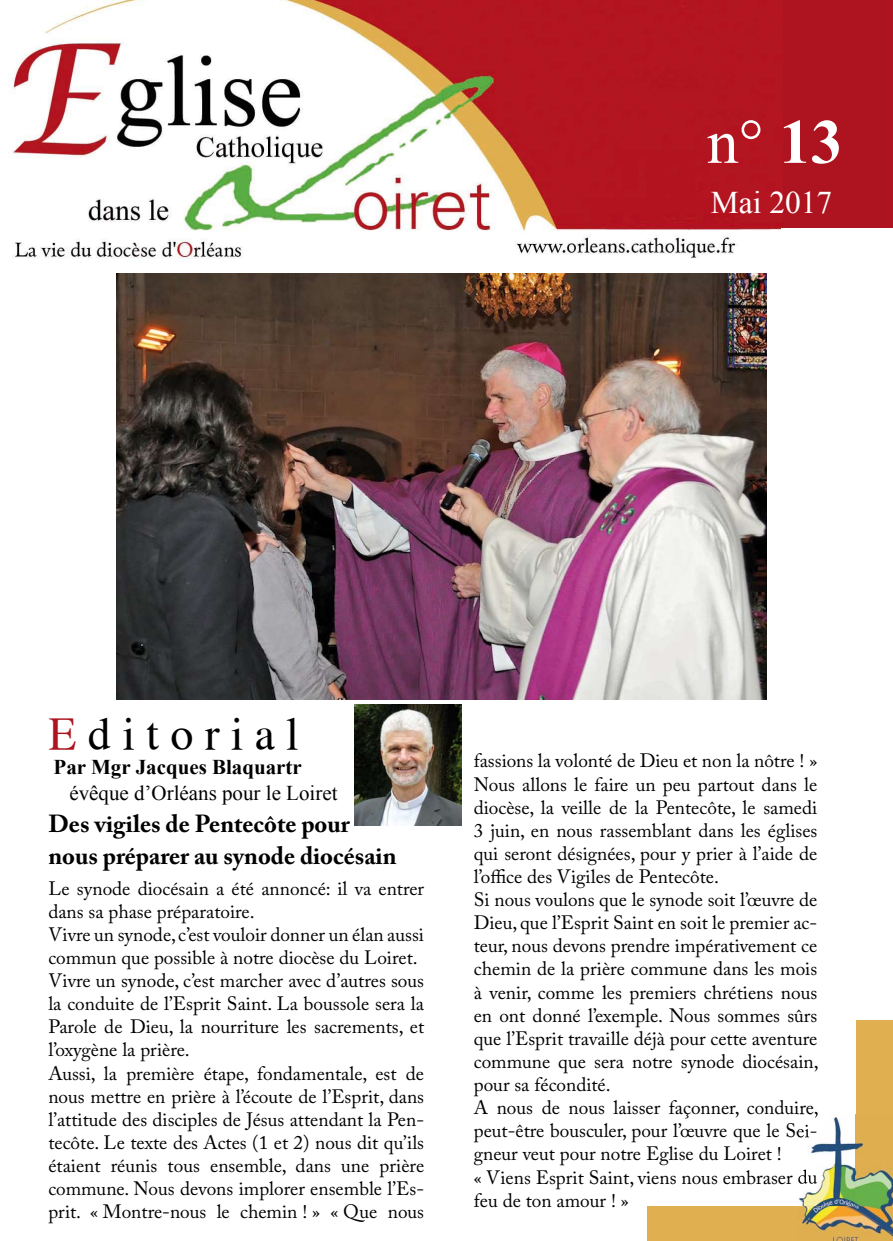
<style>
.page{position:relative;width:893px;height:1241px;background:#fff}
.page>*{position:absolute;margin:0;border:0;box-sizing:border-box;transform-origin:0 0}
.t1{font:63px "Times New Roman";color:#fff}
.t2{font:45.5px "Vremya FWF";color:#000}
.t3{font:31.5px "Times New Roman";color:#fff}
.t4{font:700 24.5px "Adobe Caslon Pro";color:#000}
.t5{font:21px "Times New Roman";color:#000}
.t6{font:700 21px "Times New Roman";color:#000}
.t7{font:19.25px/23.1px "Adobe Caslon Pro";color:#000}
.s1{font-weight:700}
.s2{color:#ad141f}
</style>
<div class="page">
<div style="left:783px;top:0;width:110px;height:239px;background:#ad141f"></div>
<img style="left:10px;top:0;width:773px;height:261px">
<img style="left:117px;top:274px;width:649px;height:425px">
<div style="left:856px;top:1019px;width:37px;height:221px;background:#e0af50"></div>
<div style="left:647px;top:1205px;width:246px;height:35px;background:#e0af50"></div>
<div style="left:782px;top:228px;width:111px;height:36px;background:#fff"></div>
<img style="left:354px;top:704px;width:107px;height:121px">
<img style="left:798px;top:1114px;width:95px;height:126px">
<img style="left:798px;top:1114px;width:20px;height:4px">
<img style="left:798px;top:1123px;width:18px;height:19px">
<img style="left:798px;top:1169px;width:19px;height:19px">
<h1 class="t1" style="left:707px;top:99px;width:137px">n° <span class="s1">13</span></h1>
<h3 class="t3" style="left:711px;top:181px;width:123px">Mai 2017</h3>
<h2 class="t2" style="left:48px;top:708px;width:252px"><span class="s2">E</span> d i t o r i a l</h2>
<p class="t6" style="left:54px;top:752px;width:250px">Par Mgr Jacques Blaquartr</p>
<p class="t5" style="left:69px;top:778px;width:270px">évêque d’Orléans pour le Loiret</p>
<p class="t4" style="left:48px;top:809px;width:303px">Des vigiles de Pentecôte pour</p>
<p class="t4" style="left:48px;top:841px;width:350px">nous préparer au synode diocésain</p>
<p class="t7" style="left:48px;top:876px;width:377px">Le synode diocésain a été annoncé: il va entrer dans sa phase préparatoire.<br>Vivre un synode, c’est vouloir donner un élan aussi commun que possible à notre diocèse du Loiret.<br>Vivre un synode, c’est marcher avec d’autres sous la conduite de l’Esprit Saint. La boussole sera la Parole de Dieu, la nourriture les sacrements, et l’oxygène la prière.<br>Aussi, la première étape, fondamentale, est de nous mettre en prière à l’écoute de l’Esprit, dans l’attitude des disciples de Jésus attendant la Pen&shy;tecôte. Le texte des Actes (1 et 2) nous dit qu’ils étaient réunis tous ensemble, dans une prière commune. Nous devons implorer ensemble l’Es&shy;prit. « Montre-nous le chemin ! » « Que nous</p>
<p class="t7" style="left:474px;top:749px;width:346px">fassions la volonté de Dieu et non la nôtre ! » Nous allons le faire un peu partout dans le diocèse, la veille de la Pentecôte, le samedi 3 juin, en nous rassemblant dans les églises qui seront désignées, pour y prier à l’aide de l’office des Vigiles de Pentecôte.<br>Si nous voulons que le synode soit l’œuvre de Dieu, que l’Esprit Saint en soit le premier ac&shy;teur, nous devons prendre impérativement ce chemin de la prière commune dans les mois à venir, comme les premiers chrétiens nous en ont donné l’exemple. Nous sommes sûrs que l’Esprit travaille déjà pour cette aventure commune que sera notre synode diocésain, pour sa fécondité.<br>A nous de nous laisser façonner, conduire, peut-être bousculer, pour l’œuvre que le Sei&shy;gneur veut pour notre Eglise du Loiret !<br>« Viens Esprit Saint, viens nous embraser du feu de ton amour ! »</p>
</div>
